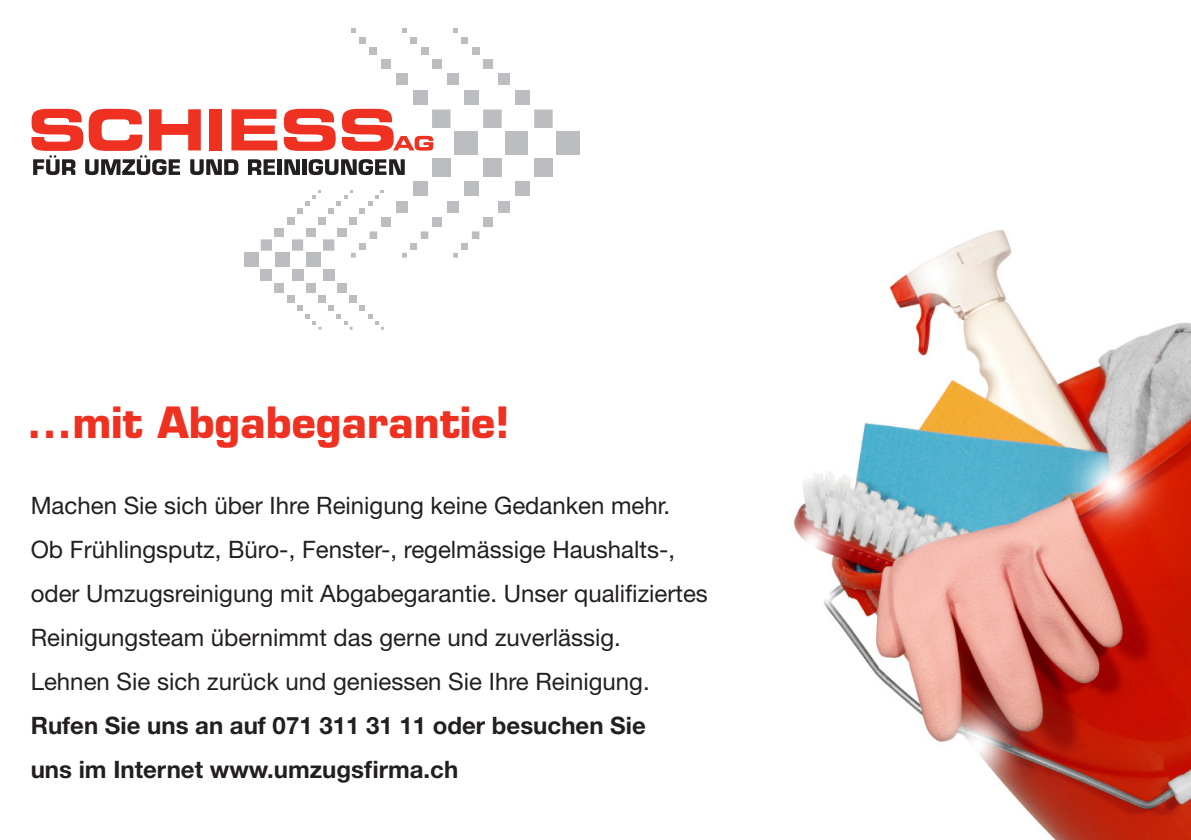
<style>
.page{position:relative;width:1191px;height:840px;background:#fff}
.page>*{position:absolute;margin:0;border:0;box-sizing:border-box;transform-origin:0 0}
.t1{font:700 42px "Eurostile";color:#ef3122}
.t2{font:24px/44px "Helvetica Neue LT Std";color:#231f20}
.t3{font:700 24px/44px "Helvetica Neue LT Std";color:#231f20}
</style>
<div class="page">
<img style="left:793px;top:230px;width:398px;height:609px">
<svg style="left:284px;top:109px;width:52px;height:42px"></svg>
<svg style="left:342px;top:109px;width:91px;height:42px"></svg>
<div style="left:556px;top:131px;width:23px;height:23px;background:#bcbdc0"></div>
<div style="left:534px;top:109px;width:18px;height:19px;background:#bcbdc0"></div>
<div style="left:515px;top:90px;width:14px;height:15px;background:#bcbdc0"></div>
<div style="left:498px;top:73px;width:11px;height:12px;background:#bcbdc0"></div>
<div style="left:483px;top:59px;width:10px;height:9px;background:#bcbdc0"></div>
<div style="left:472px;top:47px;width:7px;height:8px;background:#bcbdc0"></div>
<svg style="left:453px;top:28px;width:15px;height:15px"></svg>
<div style="left:534px;top:158px;width:18px;height:18px;background:#bcbdc0"></div>
<div style="left:515px;top:181px;width:14px;height:15px;background:#bcbdc0"></div>
<div style="left:498px;top:201px;width:11px;height:12px;background:#bcbdc0"></div>
<div style="left:483px;top:217px;width:10px;height:10px;background:#bcbdc0"></div>
<div style="left:472px;top:231px;width:7px;height:8px;background:#bcbdc0"></div>
<svg style="left:453px;top:243px;width:15px;height:14px"></svg>
<div style="left:505px;top:131px;width:23px;height:23px;background:#bcbdc0"></div>
<div style="left:483px;top:109px;width:18px;height:19px;background:#bcbdc0"></div>
<div style="left:463px;top:90px;width:15px;height:15px;background:#bcbdc0"></div>
<div style="left:447px;top:73px;width:11px;height:12px;background:#bcbdc0"></div>
<div style="left:432px;top:59px;width:10px;height:9px;background:#bcbdc0"></div>
<div style="left:421px;top:47px;width:7px;height:8px;background:#bcbdc0"></div>
<svg style="left:402px;top:28px;width:15px;height:15px"></svg>
<div style="left:483px;top:158px;width:18px;height:18px;background:#bcbdc0"></div>
<div style="left:463px;top:181px;width:15px;height:15px;background:#bcbdc0"></div>
<div style="left:447px;top:201px;width:11px;height:12px;background:#bcbdc0"></div>
<div style="left:432px;top:217px;width:10px;height:10px;background:#bcbdc0"></div>
<div style="left:421px;top:231px;width:7px;height:8px;background:#bcbdc0"></div>
<svg style="left:402px;top:243px;width:15px;height:14px"></svg>
<div style="left:454px;top:131px;width:23px;height:23px;background:#bcbdc0"></div>
<div style="left:432px;top:109px;width:18px;height:19px;background:#bcbdc0"></div>
<div style="left:412px;top:90px;width:15px;height:15px;background:#bcbdc0"></div>
<div style="left:395px;top:73px;width:12px;height:12px;background:#bcbdc0"></div>
<div style="left:381px;top:59px;width:10px;height:9px;background:#bcbdc0"></div>
<div style="left:370px;top:47px;width:7px;height:8px;background:#bcbdc0"></div>
<svg style="left:351px;top:28px;width:14px;height:15px"></svg>
<div style="left:432px;top:158px;width:18px;height:18px;background:#bcbdc0"></div>
<div style="left:412px;top:181px;width:15px;height:15px;background:#bcbdc0"></div>
<div style="left:395px;top:201px;width:12px;height:12px;background:#bcbdc0"></div>
<div style="left:381px;top:217px;width:10px;height:10px;background:#bcbdc0"></div>
<div style="left:369px;top:231px;width:8px;height:8px;background:#bcbdc0"></div>
<svg style="left:351px;top:243px;width:14px;height:14px"></svg>
<div style="left:244px;top:253px;width:14px;height:14px;background:#bcbdc0"></div>
<div style="left:261px;top:239px;width:11px;height:11px;background:#bcbdc0"></div>
<div style="left:275px;top:227px;width:9px;height:9px;background:#bcbdc0"></div>
<div style="left:287px;top:217px;width:7px;height:7px;background:#bcbdc0"></div>
<svg style="left:297px;top:190px;width:24px;height:24px"></svg>
<div style="left:261px;top:269px;width:11px;height:11px;background:#bcbdc0"></div>
<div style="left:275px;top:283px;width:9px;height:9px;background:#bcbdc0"></div>
<div style="left:287px;top:295px;width:7px;height:7px;background:#bcbdc0"></div>
<svg style="left:297px;top:305px;width:24px;height:24px"></svg>
<div style="left:276px;top:253px;width:14px;height:14px;background:#bcbdc0"></div>
<div style="left:292px;top:239px;width:11px;height:11px;background:#bcbdc0"></div>
<div style="left:306px;top:227px;width:9px;height:9px;background:#bcbdc0"></div>
<div style="left:318px;top:217px;width:7px;height:7px;background:#bcbdc0"></div>
<svg style="left:328px;top:190px;width:24px;height:24px"></svg>
<div style="left:292px;top:269px;width:11px;height:11px;background:#bcbdc0"></div>
<div style="left:306px;top:283px;width:9px;height:9px;background:#bcbdc0"></div>
<div style="left:318px;top:295px;width:7px;height:7px;background:#bcbdc0"></div>
<svg style="left:328px;top:305px;width:24px;height:24px"></svg>
<div style="left:307px;top:253px;width:14px;height:14px;background:#bcbdc0"></div>
<div style="left:323px;top:239px;width:11px;height:11px;background:#bcbdc0"></div>
<div style="left:337px;top:227px;width:9px;height:9px;background:#bcbdc0"></div>
<div style="left:349px;top:217px;width:7px;height:7px;background:#bcbdc0"></div>
<svg style="left:359px;top:190px;width:25px;height:24px"></svg>
<div style="left:323px;top:269px;width:11px;height:11px;background:#bcbdc0"></div>
<div style="left:337px;top:283px;width:9px;height:9px;background:#bcbdc0"></div>
<div style="left:349px;top:295px;width:7px;height:7px;background:#bcbdc0"></div>
<svg style="left:359px;top:305px;width:25px;height:24px"></svg>
<svg style="left:31px;top:109px;width:246px;height:66px"></svg>
<hr style="left:278px;top:159px;width:4px;height:16px;background:#231f20">
<svg style="left:284px;top:159px;width:16px;height:16px"></svg>
<div style="left:302px;top:159px;width:5px;height:16px;background:#231f20"></div>
<svg style="left:309px;top:159px;width:96px;height:16px"></svg>
<h1 class="t1" style="left:27px;top:396px;width:484px">...mit Abgabegarantie!</h1>
<p class="t2" style="left:31px;top:482px;width:678px">Machen Sie sich über Ihre Reinigung keine Gedanken mehr.<br>Ob Frühlingsputz, Büro-, Fenster-, regelmässige Haushalts-, oder Umzugsreinigung mit Abgabegarantie. Unser qualifiziertes Reinigungsteam übernimmt das gerne und zuverlässig.<br>Lehnen Sie sich zurück und geniessen Sie Ihre Reinigung.</p>
<p class="t3" style="left:31px;top:702px;width:616px">Rufen Sie uns an auf 071 311 31 11 oder besuchen Sie uns im Internet www.umzugsfirma.ch</p>
</div>
